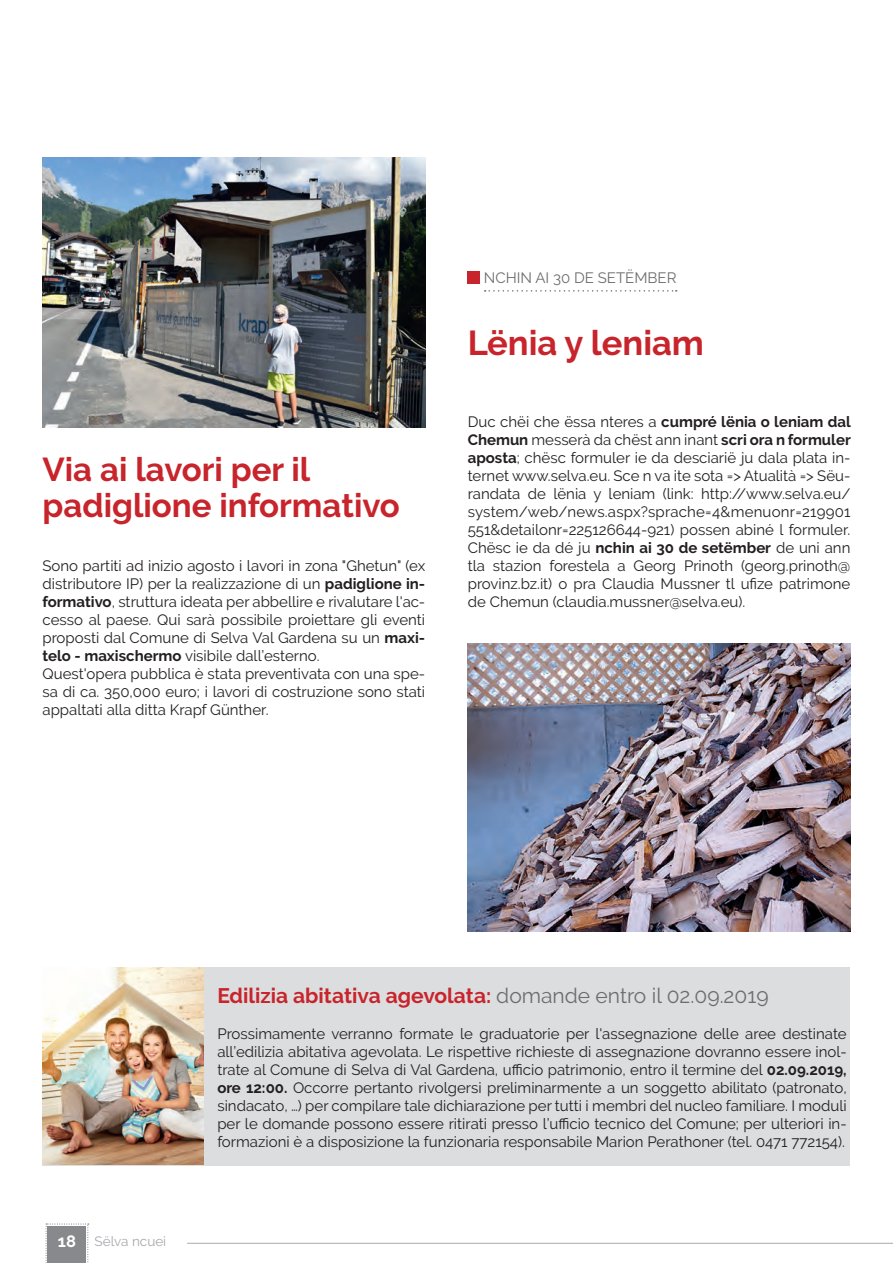
<style>
.page{position:relative;width:893px;height:1263px;background:#fff}
.page>*{position:absolute;margin:0;border:0;box-sizing:border-box;transform-origin:0 0}
.TITEL_32{font:700 34.5px "Raleway";color:#c8242b}
.TITEL_24{font:700 33px "Raleway";color:#c8242b}
.TEXT{font:700 21px "Raleway";color:#c8242b}
.TEXT-2{font:15px/18px "Raleway";color:#231f20;text-align:justify}
.Occhiello{font:15px "Raleway";color:#6c6d70}
.t1{font:13.5px "Raleway";color:#a8a9ad}
.s1{font-weight:700}
.s2{font-weight:700;font-size:16.5px;color:#fff}
.s3{font-weight:400;color:#6c6d70}
</style>
<div class="page">
<svg style="left:46px;top:1224px;width:43px;height:39px;background:#959699"></svg>
<hr style="left:187px;top:1243px;width:706px;height:1px;background:#a8a9ad">
<img style="left:43px;top:157px;width:382px;height:270px">
<img style="left:468px;top:643px;width:382px;height:288px">
<svg style="left:485px;top:290px;width:192px;height:2px"></svg>
<div style="left:468px;top:271px;width:12px;height:12px;background:#c8242b"></div>
<div style="left:43px;top:967px;width:807px;height:198px;background:#dcdddf"></div>
<img style="left:43px;top:967px;width:160px;height:198px">
<p class="Occhiello" style="left:484px;top:269px;width:194px">NCHIN AI 30 DE SETËMBER</p>
<p class="TITEL_24" style="left:43px;top:451px;width:269px">Via ai lavori per il</p>
<p class="TITEL_24" style="left:43px;top:487px;width:359px">padiglione informativo</p>
<p class="TEXT-2" style="left:43px;top:557px;width:384px">Sono partiti ad inizio agosto i lavori in zona "Ghetun" (ex distributore IP) per la realizzazione di un <span class="s1">padiglione in&shy;formativo</span>, struttura ideata per abbellire e rivalutare l'ac&shy;cesso al paese. Qui sarà possibile proiettare gli eventi proposti dal Comune di Selva Val Gardena su un <span class="s1">maxi&shy;telo - maxischermo</span> visibile dall’esterno.</p>
<p class="TEXT-2" style="left:43px;top:665px;width:384px">Quest'opera pubblica è stata preventivata con una spe&shy;sa di ca. 350,000 euro; i lavori di costruzione sono stati appaltati alla ditta Krapf Günther.</p>
<p class="TITEL_32" style="left:468px;top:323px;width:238px">Lënia y leniam</p>
<p class="TEXT-2" style="left:468px;top:413px;width:385px">Duc chëi che ëssa nteres a <span class="s1">cumpré lënia o leniam dal Chemun</span> messerà da chëst ann inant <span class="s1">scri ora n formuler aposta</span>; chësc formuler ie da desciarië ju dala plata in&shy;ternet www.selva.eu. Sce n va ite sota =&gt; Atualità =&gt; Sëu&shy;randata de lënia y leniam (link: http://www.selva.eu/ system/web/news.aspx?sprache=4&amp;menuonr=219901<br>551&amp;detailonr=225126644-921) possen abiné l formuler.<br>Chësc ie da dé ju <span class="s1">nchin ai 30 de setëmber</span> de uni ann tla stazion forestela a Georg Prinoth (georg.prinoth@ provinz.bz.it) o pra Claudia Mussner tl ufize patrimone de Chemun (claudia.mussner@selva.eu).</p>
<p class="t1" style="left:58px;top:1233px;width:110px"><span class="s2">18</span> Sëlva ncuei</p>
<p class="TEXT" style="left:217px;top:984px;width:553px">Edilizia abitativa agevolata: <span class="s3">domande entro il 02.09.2019</span></p>
<p class="TEXT-2" style="left:217px;top:1025px;width:631px">Prossimamente verranno formate le graduatorie per l'assegnazione delle aree destinate all’edilizia abitativa agevolata. Le rispettive richieste di assegnazione dovranno essere inol&shy;trate al Comune di Selva di Val Gardena, ufficio patrimonio, entro il termine del <span class="s1">02.09.2019, ore 12:00.</span> Occorre pertanto rivolgersi preliminarmente a un soggetto abilitato (patronato, sindacato, …) per compilare tale dichiarazione per tutti i membri del nucleo familiare. I moduli per le domande possono essere ritirati presso l’ufficio tecnico del Comune; per ulteriori in&shy;formazioni è a disposizione la funzionaria responsabile Marion Perathoner (tel. 0471 772154).</p>
</div>
